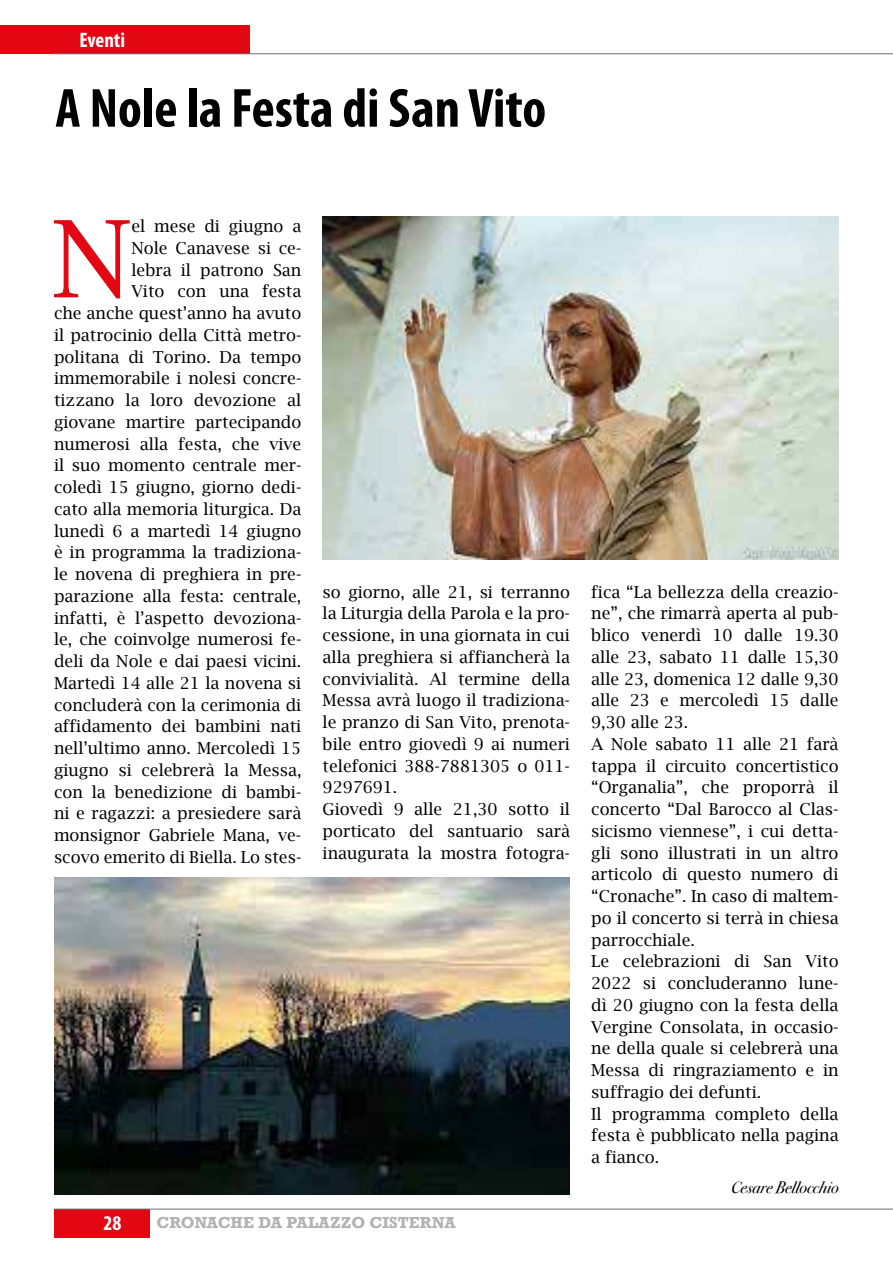
<style>
.page{position:relative;width:893px;height:1263px;background:#fff}
.page>*{position:absolute;margin:0;border:0;box-sizing:border-box;transform-origin:0 0}
.t1{font:106.8px "Lucida Bright";color:#e30613}
.t2{font:700 condensed 55.5px "Myriad Pro";color:#000}
.t3{font:700 condensed 21px "Myriad Pro";color:#fff}
.t4{font:16.5px/21.8px "Lucida Bright";color:#000}
.t5{font:italic 16.5px "Bodoni Svty Two ITCTT";color:#000}
.t6{font:700 15px "Rockwell";letter-spacing:.01em;color:#b3b2b2}
</style>
<div class="page">
<div style="left:0;top:25px;width:250px;height:29px;background:#e30613"></div>
<hr style="left:54px;top:54px;width:839px;height:1px;background:#706f6f">
<div style="left:54px;top:1209px;width:96px;height:28px;background:#e30613"></div>
<hr style="left:54px;top:1209px;width:839px;height:1px;background:#706f6f">
<img style="left:323px;top:216px;width:516px;height:343px">
<img style="left:54px;top:878px;width:516px;height:316px">
<p class="t3" style="left:80px;top:27px;width:47px">Eventi</p>
<h2 class="t2" style="left:55px;top:73px;width:492px">A Nole la Festa di San Vito</h2>
<p class="t4" style="left:54px;top:215px;width:249px;text-align:right">el mese di giugno a<br>Nole Canavese si ce-<br>lebra il patrono San<br>Vito con una festa<br>che anche quest’anno ha avuto il patrocinio della Città metro&shy;politana di Torino. Da tempo immemorabile i nolesi concre&shy;tizzano la loro devozione al giovane martire partecipando numerosi alla festa, che vive il suo momento centrale mer&shy;coledì 15 giugno, giorno dedi&shy;cato alla memoria liturgica. Da lunedì 6 a martedì 14 giugno è in programma la tradiziona&shy;le novena di preghiera in pre&shy;parazione alla festa: centrale, infatti, è l’aspetto devoziona&shy;le, che coinvolge numerosi fe&shy;deli da Nole e dai paesi vicini.<br>Martedì 14 alle 21 la novena si concluderà con la cerimonia di affidamento dei bambini nati nell’ultimo anno. Mercoledì 15 giugno si celebrerà la Messa, con la benedizione di bambi&shy;ni e ragazzi: a presiedere sarà monsignor Gabriele Mana, ve&shy;scovo emerito di Biella. Lo stes-</p>
<h1 class="t1" style="left:52px;top:198px;width:82px">N</h1>
<p class="t4" style="left:323px;top:581px;width:249px">so giorno, alle 21, si terranno la Liturgia della Parola e la pro&shy;cessione, in una giornata in cui alla preghiera si affiancherà la convivialità. Al termine della<br>Messa avrà luogo il tradiziona&shy;le pranzo di San Vito, prenota&shy;bile entro giovedì 9 ai numeri telefonici 388-7881305 o 011-<br>9297691.<br>Giovedì 9 alle 21,30 sotto il porticato del santuario sarà inaugurata la mostra fotogra-</p>
<p class="t4" style="left:591px;top:581px;width:249px">fica “La bellezza della creazio&shy;ne”, che rimarrà aperta al pub&shy;blico venerdì 10 dalle 19.30 alle 23, sabato 11 dalle 15,30 alle 23, domenica 12 dalle 9,30 alle 23 e mercoledì 15 dalle<br>9,30 alle 23.<br>A Nole sabato 11 alle 21 farà tappa il circuito concertistico “Organalia”, che proporrà il concerto “Dal Barocco al Clas&shy;sicismo viennese”, i cui detta&shy;gli sono illustrati in un altro articolo di questo numero di “Cronache”. In caso di maltem&shy;po il concerto si terrà in chiesa parrocchiale.<br>Le celebrazioni di San Vito<br>2022 si concluderanno lune&shy;dì 20 giugno con la festa della<br>Vergine Consolata, in occasio&shy;ne della quale si celebrerà una<br>Messa di ringraziamento e in suffragio dei defunti.<br>Il programma completo della festa è pubblicato nella pagina a fianco.</p>
<p class="t5" style="left:731px;top:1173px;width:109px">Cesare Bellocchio</p>
<p class="t3" style="left:104px;top:1210px;width:19px">28</p>
<p class="t6" style="left:156px;top:1213px;width:301px">CRONACHE DA PALAZZO CISTERNA</p>
</div>
